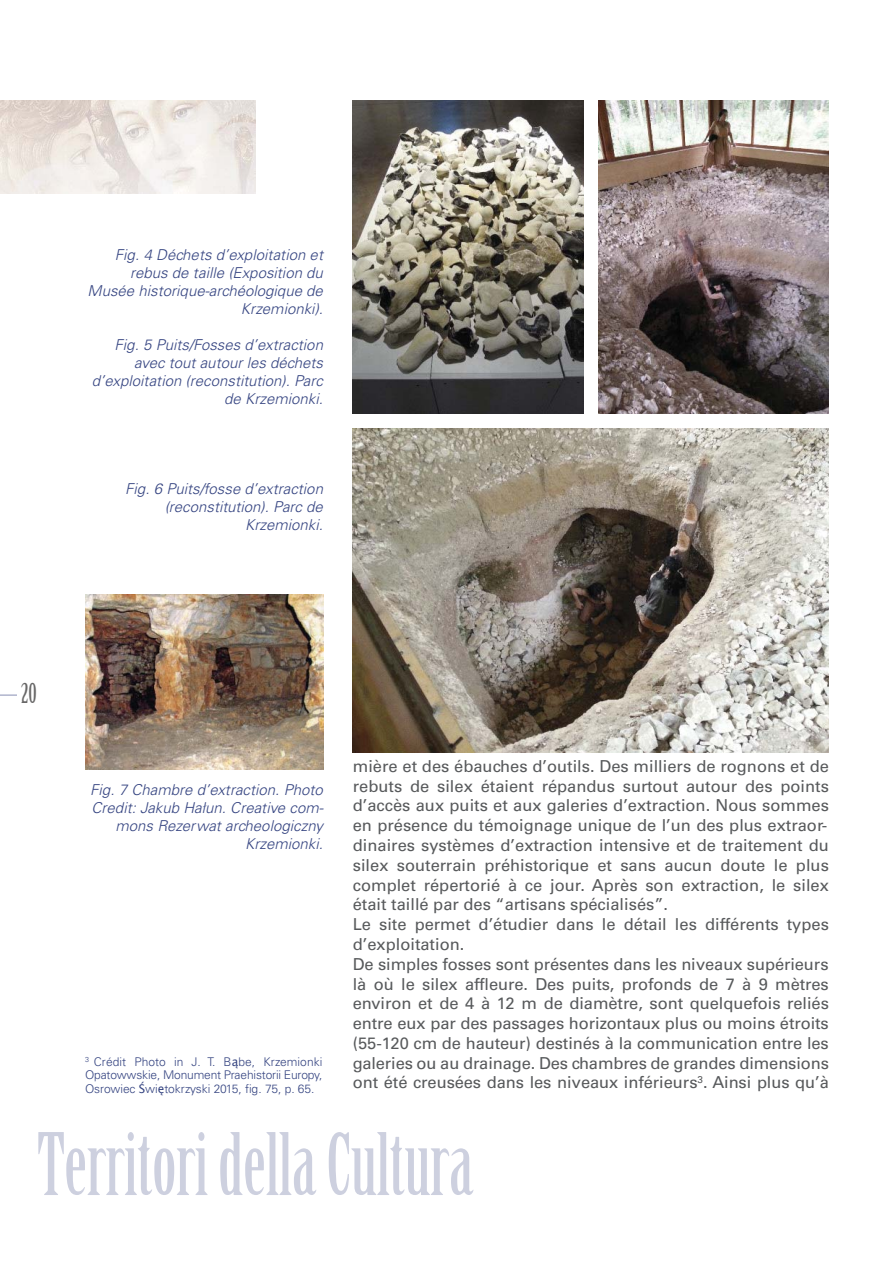
<style>
.page{position:relative;width:893px;height:1263px;background:#fff}
.page>*{position:absolute;margin:0;border:0;box-sizing:border-box;transform-origin:0 0}
.t1{font:84px "Birch Std";color:#cdd0df}
.t2{font:27px "Birch Std";color:#686767}
.t3{font:16.5px/19.8px "Univers";color:#57595b}
.t4{font:italic 300 15px/18px "Univers";color:#354481;text-align:right}
.t5{font:300 12px/13.5px "Univers";letter-spacing:-.015em;color:#354481;text-align:justify}
.s1{font-family:"Lucida Grande";font-weight:400}
</style>
<div class="page">
<svg style="left:0;top:694px;width:17px;height:2px"></svg>
<img style="left:0;top:100px;width:255px;height:94px">
<img style="left:352px;top:100px;width:232px;height:313px">
<img style="left:598px;top:100px;width:231px;height:313px">
<img style="left:85px;top:595px;width:238px;height:174px">
<img style="left:353px;top:429px;width:476px;height:323px">
<p class="t4" style="left:87px;top:247px;width:237px">Fig. 4 Déchets d’exploitation et rebus de taille (Exposition du<br>Musée historique-archéologique de<br>Krzemionki).</p>
<p class="t4" style="left:92px;top:337px;width:233px">Fig. 5 Puits/Fosses d’extraction avec tout autour les déchets d’exploitation (reconstitution). Parc de Krzemionki.</p>
<p class="t4" style="left:125px;top:481px;width:199px">Fig. 6 Puits/fosse d’extraction (reconstitution). Parc de<br>Krzemionki.</p>
<h2 class="t2" style="left:21px;top:681px;width:17px">20</h2>
<p class="t4" style="left:90px;top:782px;width:235px">Fig. 7 Chambre d’extraction. Photo<br>Credit: Jakub Hałun. Creative com&shy;mons Rezerwat archeologiczny<br>Krzemionki.</p>
<p class="t5" style="left:85px;top:1056px;width:239px"><sup>3</sup> Crédit Photo in J. T. B<span class="s1">ą</span>be, Krzemionki Opatowwskie, Monument Praehistorii Europy, Osrowiec <span class="s1">Ś</span>wi<span class="s1">ę</span>tokrzyski 2015, fig. 75, p. 65.</p>
<p class="t3" style="left:353px;top:758px;width:478px">mière et des ébauches d’outils. Des milliers de rognons et de rebuts de silex étaient répandus surtout autour des points d’accès aux puits et aux galeries d’extraction. Nous sommes en présence du témoignage unique de l’un des plus extraor&shy;dinaires systèmes d’extraction intensive et de traitement du silex souterrain préhistorique et sans aucun doute le plus complet répertorié à ce jour. Après son extraction, le silex était taillé par des “artisans spécialisés”.<br>Le site permet d’étudier dans le détail les différents types d’exploitation.<br>De simples fosses sont présentes dans les niveaux supérieurs là où le silex affleure. Des puits, profonds de 7 à 9 mètres environ et de 4 à 12 m de diamètre, sont quelquefois reliés entre eux par des passages horizontaux plus ou moins étroits (55-120 cm de hauteur) destinés à la communication entre les galeries ou au drainage. Des chambres de grandes dimensions ont été creusées dans les niveaux inférieurs<sup>3</sup>. Ainsi plus qu’à</p>
<h1 class="t1" style="left:37px;top:1129px;width:438px">Territori della Cultura</h1>
</div>
